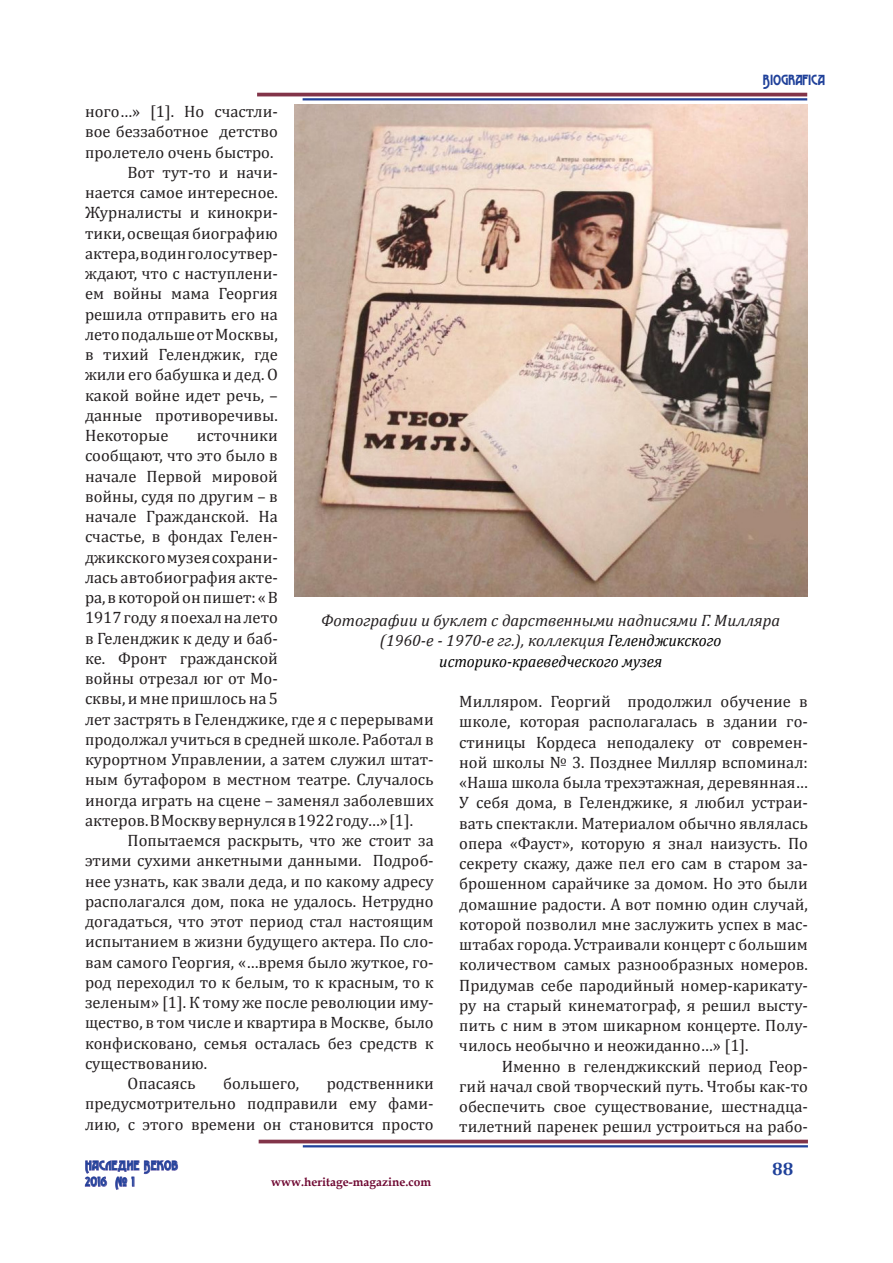
<style>
.page{position:relative;width:893px;height:1263px;background:#fff}
.page>*{position:absolute;margin:0;border:0;box-sizing:border-box;transform-origin:0 0}
.t1{font:700 18px "Cambria";color:#20419a}
.t2{font:16.5px/20.2px "Cambria";color:#231f20;text-align:justify}
.t3{font:italic 16.5px "Cambria";color:#231f20}
.t4{font:italic 16.5px "Cambria";color:#000001;scale:.95 1}
.t5{font:15px "Advokat Modern";color:#20419a}
.t6{font:13.5px/16.2px "Advokat Modern";letter-spacing:.03em;color:#20419a}
.t7{font:700 12px "Book Antiqua";color:#6e0731}
.s1{color:#000001}
</style>
<div class="page">
<hr style="left:259px;top:1140px;width:549px;height:3px;background:#823449">
<hr style="left:303px;top:1145px;width:505px;height:2px;background:#20419a">
<svg style="left:85px;top:1160px;width:93px;height:30px"></svg>
<hr style="left:257px;top:93px;width:550px;height:3px;background:#823449">
<hr style="left:303px;top:98px;width:504px;height:2px;background:#20419a">
<img style="left:295px;top:104px;width:512px;height:492px">
<p class="t5" style="left:763px;top:72px;width:64px">Biografica</p>
<p class="t2" style="left:85px;top:101px;width:194px">ного…» [1]. Но счастли&shy;вое беззаботное детство пролетело очень быстро.</p>
<p class="t2" style="left:85px;top:162px;width:194px;text-indent:43px">Вот тут-то и начи&shy;нается самое интересное.<br>Журналисты и кинокри&shy;тики, освещая биографию актера, в один голос утвер&shy;ждают, что с наступлени&shy;ем войны мама Георгия решила отправить его на лето подальше от Москвы, в тихий Геленджик, где жили его бабушка и дед. О какой войне идет речь, – данные противоречивы.<br>Некоторые</p>
<p class="t2" style="left:85px;top:425px;width:350px;text-align:left;text-indent:112px">источники<br>сообщают, что это было в<br>начале Первой мировой<br>войны, судя по другим – в<br>начале Гражданской. На<br>счастье, в фондах Гелен-<br>джикского музея сохрани-<br>лась автобиография акте-<br>ра, в которой он пишет: « В<br>1917 году я поехал на лето<br>в Геленджик к деду и баб-<br>ке. Фронт гражданской<br>войны отрезал юг от Мо-<br>сквы, и мне пришлось на 5<br>лет застрять в Геленджике, где я с перерывами продолжал учиться в средней школе. Работал в курортном Управлении, а затем служил штат&shy;ным бутафором в местном театре. Случалось иногда играть на сцене – заменял заболевших актеров. В Москву вернулся в 1922 году…» [1].</p>
<p class="t2" style="left:85px;top:830px;width:350px;text-indent:43px">Попытаемся раскрыть, что же стоит за этими сухими анкетными данными. Подроб&shy;нее узнать, как звали деда, и по какому адресу располагался дом, пока не удалось. Нетрудно догадаться, что этот период стал настоящим испытанием в жизни будущего актера. По сло&shy;вам самого Георгия, «…время было жуткое, го&shy;род переходил то к белым, то к красным, то к зеленым» [1]. К тому же после революции иму&shy;щество, в том числе и квартира в Москве, было конфисковано, семья осталась без средств к существованию.</p>
<p class="t2" style="left:128px;top:1073px;width:70px">Опасаясь</p>
<p class="t2" style="left:223px;top:1073px;width:78px">большего,</p>
<p class="t3" style="left:321px;top:609px;width:460px">Фотографии и буклет с дарственными надписями Г. Милляра</p>
<p class="t3" style="left:380px;top:629px;width:343px">(1960-е - 1970-е гг.), коллекция <span class="s1">Геленджикского</span></p>
<p class="t4" style="left:439px;top:649px;width:236px">историко-краеведческого музея</p>
<p class="t2" style="left:459px;top:691px;width:350px">Милляром. Георгий продолжил обучение в школе, которая располагалась в здании го&shy;стиницы Кордеса неподалеку от современ&shy;ной школы № 3. Позднее Милляр вспоминал: «Наша школа была трехэтажная, деревянная… У себя дома, в Геленджике, я любил устраи&shy;вать спектакли. Материалом обычно являлась опера «Фауст», которую я знал наизусть. По секрету скажу, даже пел его сам в старом за&shy;брошенном сарайчике за домом. Но это были домашние радости. А вот помню один случай, которой позволил мне заслужить успех в мас&shy;штабах города. Устраивали концерт с большим количеством самых разнообразных номеров.<br>Придумав себе пародийный номер-карикату&shy;ру на старый кинематограф, я решил высту&shy;пить с ним в этом шикарном концерте. Полу&shy;чилось необычно и неожиданно…» [1].</p>
<p class="t2" style="left:459px;top:1056px;width:350px;text-indent:43px">Именно в геленджикский период Геор&shy;гий начал свой творческий путь. Чтобы как-то обеспечить свое существование, шестнадца&shy;тилетний паренек решил устроиться на рабо-</p>
<p class="t2" style="left:85px;top:1073px;width:350px;text-indent:242px">родственники предусмотрительно подправили ему фами&shy;лию, с этого времени он становится просто</p>
<p class="t6" style="left:85px;top:1158px;width:95px">Наследие Веков<br>2016 № 1</p>
<p class="t7" style="left:271px;top:1174px;width:161px">www.heritage-magazine.com</p>
<p class="t1" style="left:772px;top:1156px;width:23px">88</p>
</div>
